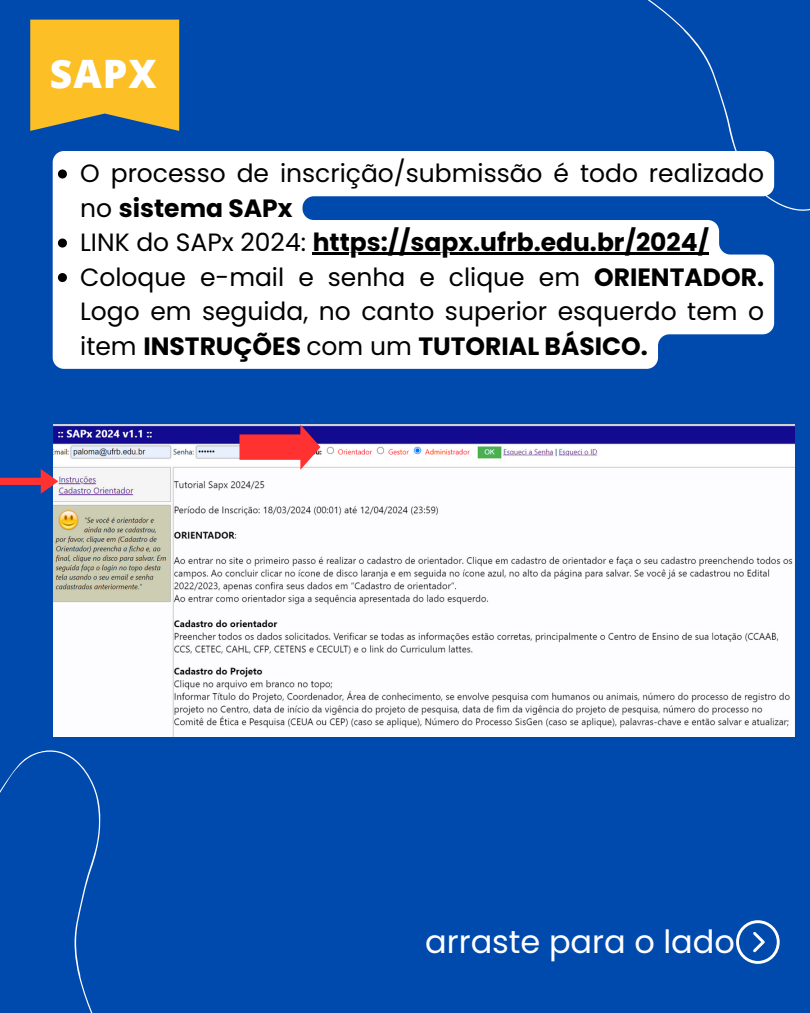
<style>
.page{position:relative;width:810px;height:1013px;background:#fff}
.page>*{position:absolute;margin:0;border:0;box-sizing:border-box;transform-origin:0 0}
.t1{font:800 39.1px "Open Sans";color:#fff}
.t2{font:32px "Poppins";color:#fff}
.t3{font:25px/34.5px "Poppins";color:#000}
.t4{font:700 25px "Poppins";color:#000}
.s1{font-weight:700}
.s2{font-weight:400}
</style>
<div class="page">
<div style="left:0;top:0;width:810px;height:1012px;background:#004aad"></div>
<svg style="left:647px;top:0;width:163px;height:211px"></svg>
<svg style="left:0;top:750px;width:101px;height:262px"></svg>
<svg style="left:736px;top:920px;width:44px;height:43px"></svg>
<svg style="left:30px;top:20px;width:149px;height:111px;background:#e8b530"></svg>
<img style="left:53px;top:424px;width:742px;height:312px">
<svg style="left:53px;top:151px;width:721px;height:218px;background:#e2eaf5"></svg>
<svg style="left:58px;top:169px;width:9px;height:9px"></svg>
<svg style="left:58px;top:238px;width:9px;height:9px"></svg>
<hr style="left:313px;top:253px;width:396px;height:2px;background:#000">
<svg style="left:58px;top:273px;width:9px;height:9px"></svg>
<svg style="left:239px;top:424px;width:81px;height:46px;background:#ce5e77"></svg>
<svg style="left:0;top:469px;width:58px;height:25px"></svg>
<p class="t1" style="left:50px;top:46px;width:108px">SAPX</p>
<p class="t3" style="left:80px;top:156px;width:685px">O processo de inscrição/submissão é todo realizado no <span class="s1">sistema SAPx</span></p>
<p class="t4" style="left:80px;top:225px;width:630px"><span class="s2">LINK do SAPx 2024:</span> https://sapx.ufrb.edu.br/2024/</p>
<p class="t3" style="left:80px;top:260px;width:501px">Coloque e-mail e senha e clique em</p>
<p class="t3" style="left:80px;top:260px;width:685px;text-align:justify;text-indent:514px"><span class="s1">ORIENTADOR.<br></span>Logo em seguida, no canto superior esquerdo tem o item <span class="s1">INSTRUÇÕES</span> com um <span class="s1">TUTORIAL BÁSICO.</span></p>
<h1 class="t2" style="left:425px;top:919px;width:311px">arraste para o lado</h1>
</div>
